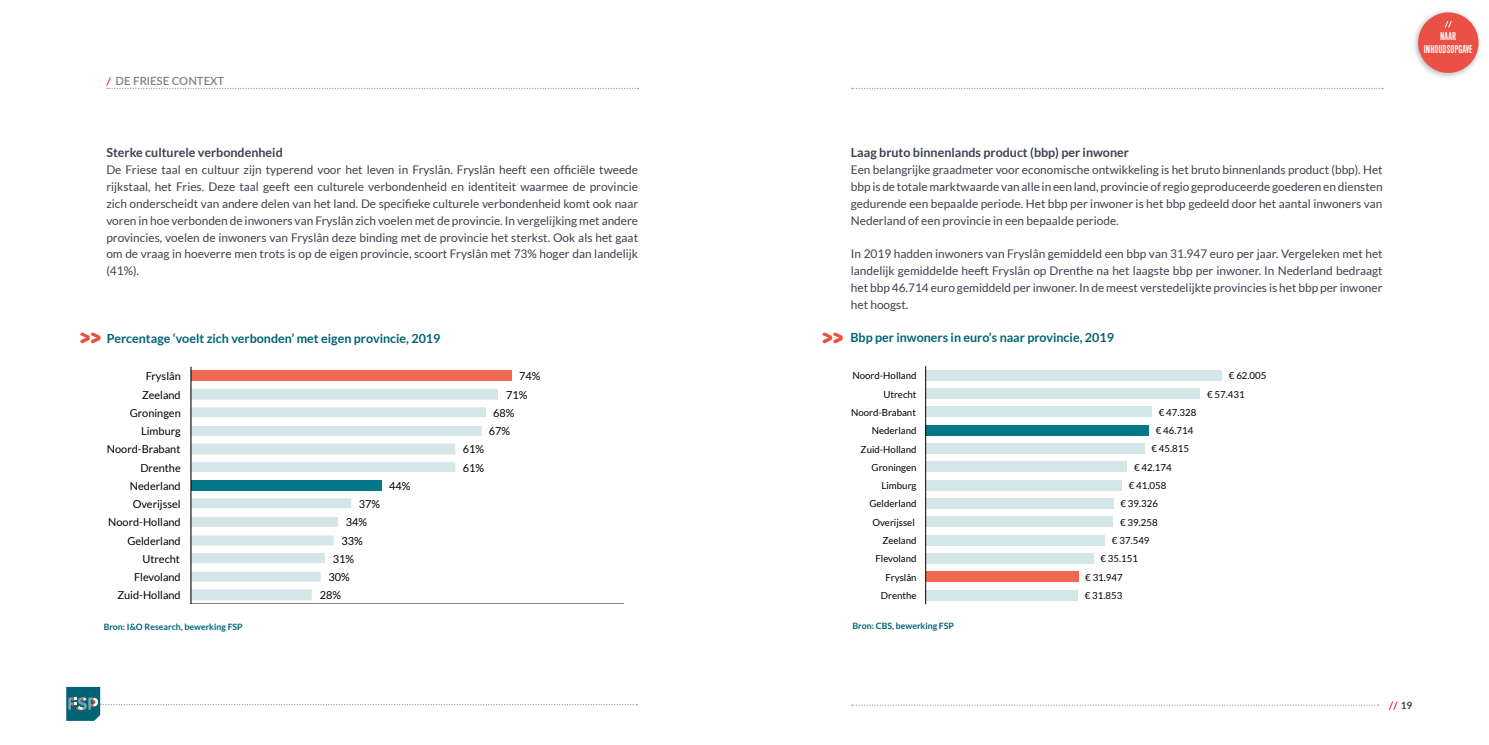
<style>
.page{position:relative;width:1489px;height:745px;background:#fff}
.page>*{position:absolute;margin:0;border:0;box-sizing:border-box;transform-origin:0 0}
.t1{font:800 22.12px "Baloo Chettan 2";color:#eb503f}
.t2{font:700 12.5px "Lato";color:#006374}
.t3{font:700 12.5px "Lato";color:#3b434f}
.t4{font:11.88px/16.9px "Lato";color:#3b434f;text-align:justify}
.t5{font:600 11.25px "Lato";color:#7e7f88}
.t6{font:11px "Lato";color:#000}
.t7{font:10.75px/12.9px "Alpin Gothic CG No 1";letter-spacing:.015em;color:#fff;text-align:center}
.t8{font:700 10px "Lato";color:#3b434f}
.t9{font:9.62px "Lato";color:#000}
.t10{font:700 8.75px "Lato";color:#006374}
</style>
<div class="page">
<svg style="left:1388px;top:701px;width:10px;height:9px"></svg>
<svg style="left:66px;top:686px;width:571px;height:34px"></svg>
<svg style="left:851px;top:704px;width:527px;height:1px"></svg>
<svg style="left:851px;top:88px;width:531px;height:1px"></svg>
<svg style="left:106px;top:77px;width:532px;height:12px"></svg>
<div style="left:191px;top:370px;width:320px;height:11px;background:#f06851"></div>
<svg style="left:191px;top:388px;width:307px;height:212px"></svg>
<hr style="left:191px;top:603px;width:433px;height:1px;background:#000">
<hr style="left:190px;top:366px;width:1px;height:236px;background:#000">
<div style="left:925px;top:589px;width:152px;height:10px;background:#d5e6e9"></div>
<div style="left:925px;top:571px;width:153px;height:10px;background:#f06851"></div>
<div style="left:925px;top:553px;width:168px;height:10px;background:#d5e6e9"></div>
<div style="left:925px;top:534px;width:180px;height:11px;background:#d5e6e9"></div>
<div style="left:925px;top:516px;width:188px;height:10px;background:#d5e6e9"></div>
<div style="left:925px;top:498px;width:188px;height:10px;background:#d5e6e9"></div>
<div style="left:925px;top:480px;width:196px;height:10px;background:#d5e6e9"></div>
<div style="left:925px;top:461px;width:202px;height:10px;background:#d5e6e9"></div>
<div style="left:925px;top:443px;width:219px;height:10px;background:#d5e6e9"></div>
<div style="left:925px;top:425px;width:223px;height:10px;background:#007687"></div>
<div style="left:925px;top:406px;width:226px;height:11px;background:#d5e6e9"></div>
<div style="left:925px;top:388px;width:275px;height:10px;background:#d5e6e9"></div>
<div style="left:925px;top:370px;width:296px;height:10px;background:#d5e6e9"></div>
<hr style="left:925px;top:366px;width:1px;height:238px;background:#000">
<div style="left:1411px;top:8px;width:71px;height:71px;background:#000;opacity:.29"></div>
<div style="left:1417px;top:12px;width:61px;height:61px;background:#ea5045;border-radius:50%"></div>
<svg style="left:1444px;top:21px;width:8px;height:7px"></svg>
<p class="t7" style="left:1423px;top:30px;width:50px">NAAR<br>INHOUDSOPGAVE</p>
<p class="t5" style="left:115px;top:73px;width:110px">DE FRIESE CONTEXT</p>
<p class="t3" style="left:106px;top:145px;width:178px">Sterke culturele verbondenheid</p>
<p class="t4" style="left:106px;top:161px;width:533px">De Friese taal en cultuur zijn typerend voor het leven in Fryslân. Fryslân heeft een officiële tweede rijkstaal, het Fries. Deze taal geeft een culturele verbondenheid en identiteit waarmee de provincie zich onderscheidt van andere delen van het land. De specifieke culturele verbondenheid komt ook naar voren in hoe verbonden de inwoners van Fryslân zich voelen met de provincie. In vergelijking met andere provincies, voelen de inwoners van Fryslân deze binding met de provincie het sterkst. Ook als het gaat om de vraag in hoeverre men trots is op de eigen provincie, scoort Fryslân met 73% hoger dan landelijk (41%).</p>
<p class="t3" style="left:850px;top:145px;width:279px">Laag bruto binnenlands product (bbp) per inwoner</p>
<p class="t4" style="left:850px;top:161px;width:533px">Een belangrijke graadmeter voor economische ontwikkeling is het bruto binnenlands product (bbp). Het bbp is de totale marktwaarde van alle in een land, provincie of regio geproduceerde goederen en diensten gedurende een bepaalde periode. Het bbp per inwoner is het bbp gedeeld door het aantal inwoners van Nederland of een provincie in een bepaalde periode.</p>
<p class="t4" style="left:850px;top:245px;width:533px">In 2019 hadden inwoners van Fryslân gemiddeld een bbp van 31.947 euro per jaar. Vergeleken met het landelijk gemiddelde heeft Fryslân op Drenthe na het laagste bbp per inwoner. In Nederland bedraagt het bbp 46.714 euro gemiddeld per inwoner. In de meest verstedelijkte provincies is het bbp per inwoner het hoogst.</p>
<h1 class="t1" style="left:80px;top:320px;width:23px">&gt;&gt;</h1>
<p class="t2" style="left:107px;top:331px;width:335px">Percentage ‘voelt zich verbonden’ met eigen provincie, 2019</p>
<h1 class="t1" style="left:822px;top:320px;width:23px">&gt;&gt;</h1>
<p class="t2" style="left:850px;top:330px;width:265px">Bbp per inwoners in euro’s naar provincie, 2019</p>
<p class="t6" style="left:146px;top:370px;width:37px">Fryslân</p>
<p class="t6" style="left:519px;top:370px;width:23px">74%</p>
<p class="t9" style="left:852px;top:370px;width:66px">Noord-Holland</p>
<p class="t9" style="left:1228px;top:370px;width:39px">€ 62.005</p>
<p class="t6" style="left:142px;top:388px;width:40px">Zeeland</p>
<p class="t6" style="left:506px;top:388px;width:23px">71%</p>
<p class="t9" style="left:883px;top:388px;width:35px">Utrecht</p>
<p class="t9" style="left:1206px;top:388px;width:39px">€ 57.431</p>
<p class="t6" style="left:130px;top:406px;width:52px">Groningen</p>
<p class="t6" style="left:493px;top:406px;width:23px">68%</p>
<p class="t9" style="left:851px;top:407px;width:66px">Noord-Brabant</p>
<p class="t9" style="left:1158px;top:406px;width:39px">€ 47.328</p>
<p class="t6" style="left:141px;top:424px;width:41px">Limburg</p>
<p class="t6" style="left:489px;top:424px;width:23px">67%</p>
<p class="t9" style="left:871px;top:425px;width:46px">Nederland</p>
<p class="t9" style="left:1155px;top:425px;width:39px">€ 46.714</p>
<p class="t6" style="left:107px;top:443px;width:75px">Noord-Brabant</p>
<p class="t6" style="left:463px;top:443px;width:23px">61%</p>
<p class="t9" style="left:860px;top:443px;width:58px">Zuid-Holland</p>
<p class="t9" style="left:1151px;top:443px;width:39px">€ 45.815</p>
<p class="t6" style="left:140px;top:461px;width:42px">Drenthe</p>
<p class="t6" style="left:463px;top:461px;width:23px">61%</p>
<p class="t9" style="left:871px;top:461px;width:47px">Groningen</p>
<p class="t9" style="left:1133px;top:461px;width:39px">€ 42.174</p>
<p class="t6" style="left:130px;top:479px;width:52px">Nederland</p>
<p class="t6" style="left:389px;top:479px;width:23px">44%</p>
<p class="t9" style="left:881px;top:480px;width:37px">Limburg</p>
<p class="t9" style="left:1128px;top:480px;width:39px">€ 41.058</p>
<p class="t6" style="left:133px;top:497px;width:49px">Overijssel</p>
<p class="t6" style="left:359px;top:497px;width:23px">37%</p>
<p class="t9" style="left:869px;top:498px;width:49px">Gelderland</p>
<p class="t9" style="left:1120px;top:498px;width:39px">€ 39.326</p>
<p class="t6" style="left:108px;top:516px;width:74px">Noord-Holland</p>
<p class="t6" style="left:346px;top:516px;width:23px">34%</p>
<p class="t9" style="left:872px;top:516px;width:44px">Overijssel</p>
<p class="t9" style="left:1120px;top:516px;width:39px">€ 39.258</p>
<p class="t6" style="left:127px;top:534px;width:55px">Gelderland</p>
<p class="t6" style="left:341px;top:534px;width:23px">33%</p>
<p class="t9" style="left:882px;top:535px;width:36px">Zeeland</p>
<p class="t9" style="left:1111px;top:535px;width:39px">€ 37.549</p>
<p class="t6" style="left:142px;top:552px;width:39px">Utrecht</p>
<p class="t6" style="left:333px;top:552px;width:23px">31%</p>
<p class="t9" style="left:875px;top:553px;width:43px">Flevoland</p>
<p class="t9" style="left:1100px;top:553px;width:39px">€ 35.151</p>
<p class="t6" style="left:134px;top:570px;width:48px">Flevoland</p>
<p class="t6" style="left:328px;top:570px;width:23px">30%</p>
<p class="t9" style="left:885px;top:571px;width:33px">Fryslân</p>
<p class="t9" style="left:1085px;top:571px;width:39px">€ 31.947</p>
<p class="t6" style="left:117px;top:588px;width:65px">Zuid-Holland</p>
<p class="t6" style="left:320px;top:588px;width:23px">28%</p>
<p class="t9" style="left:880px;top:589px;width:37px">Drenthe</p>
<p class="t9" style="left:1084px;top:589px;width:39px">€ 31.853</p>
<p class="t10" style="left:104px;top:621px;width:141px">Bron: I&amp;O Research, bewerking FSP</p>
<p class="t10" style="left:852px;top:620px;width:103px">Bron: CBS, bewerking FSP</p>
<p class="t8" style="left:1400px;top:699px;width:13px">19</p>
</div>
